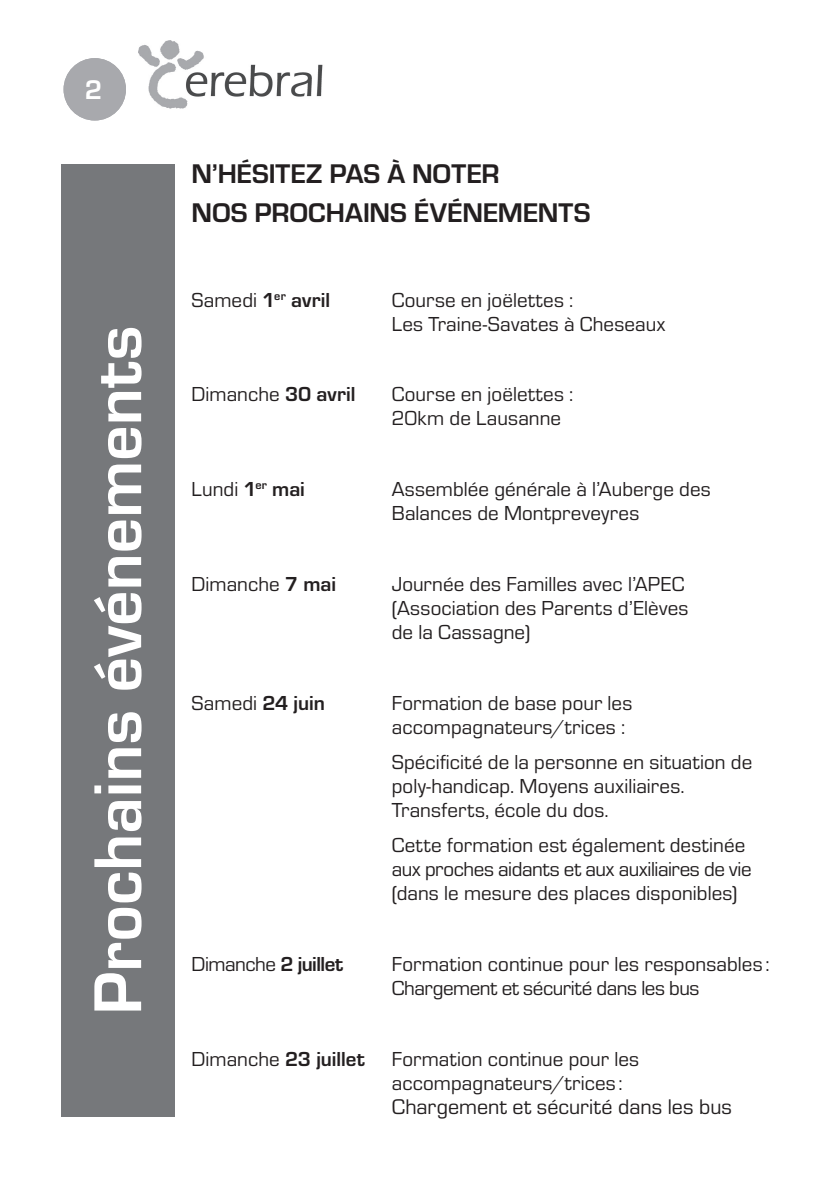
<style>
.page{position:relative;width:840px;height:1191px;background:#fff}
.page>*{position:absolute;margin:0;border:0;box-sizing:border-box;transform-origin:0 0}
.t1{font:700 70px "Eurostile";color:#fff}
.t2{font:700 28px/38.4px "Eurostile";letter-spacing:-.005em;color:#231f20}
.t3{font:700 28px "Eurostile";color:#fff}
.t4{font:22px "Eurostile";letter-spacing:.005em;color:#231f20}
.t5{font:21px/24px "Eurostile";letter-spacing:.005em;color:#231f20}
.t6{font:700 21px "Eurostile";color:#231f20}
.t7{font:21px "Eurostile";letter-spacing:-.02em;color:#231f20}
.s1{font-weight:700}
.s2{font-weight:400}
</style>
<div class="page">
<div style="left:61px;top:164px;width:113px;height:953px;background:#76787b"></div>
<img style="left:138px;top:41px;width:185px;height:68px">
<div style="left:63px;top:58px;width:63px;height:62px;background:#a8a9ad;border-radius:50%"></div>
<h2 class="t3" style="left:85px;top:69px;width:19px">2</h2>
<h1 class="t1" style="left:68px;top:1014px;width:690px;rotate:-90deg">Prochains événements</h1>
<h2 class="t2" style="left:191px;top:153px;width:400px">N’HÉSITEZ PAS À NOTER<br>NOS PROCHAINS ÉVÉNEMENTS</h2>
<p class="t5" style="left:191px;top:287px;width:140px">Samedi <span class="s1">1</span><sup>er</sup> <span class="s1">avril</span></p>
<p class="t5" style="left:391px;top:287px;width:275px">Course en joëlettes :<br>Les Traine-Savates à Cheseaux</p>
<p class="t5" style="left:191px;top:381px;width:165px">Dimanche <span class="s1">30 avril</span></p>
<p class="t5" style="left:391px;top:381px;width:183px">Course en joëlettes :<br>20km de Lausanne</p>
<p class="t5" style="left:191px;top:476px;width:115px">Lundi <span class="s1">1</span><sup>er</sup> <span class="s1">mai</span></p>
<p class="t5" style="left:391px;top:476px;width:320px">Assemblée générale à l’Auberge des<br>Balances de Montpreveyres</p>
<p class="t5" style="left:191px;top:571px;width:146px">Dimanche <span class="s1">7 mai</span></p>
<p class="t5" style="left:391px;top:571px;width:298px">Journée des Familles avec l’APEC (Association des Parents d’Elèves de la Cassagne)</p>
<p class="t5" style="left:191px;top:689px;width:135px">Samedi <span class="s1">24 juin</span></p>
<p class="t5" style="left:391px;top:689px;width:242px">Formation de base pour les accompagnateurs/trices :</p>
<p class="t5" style="left:391px;top:749px;width:362px">Spécificité de la personne en situation de poly-handicap. Moyens auxiliaires.<br>Transferts, école du dos.</p>
<p class="t5" style="left:391px;top:832px;width:361px">Cette formation est également destinée aux proches aidants et aux auxiliaires de vie (dans le mesure des places disponibles)</p>
<p class="t7" style="left:191px;top:950px;width:153px">Dimanche <span class="s1">2 juillet</span></p>
<p class="t5" style="left:391px;top:951px;width:379px">Formation continue pour les responsables :<br>Chargement et sécurité dans les bus</p>
<p class="t6" style="left:191px;top:1043px;width:175px"><span class="s2">Dimanche</span> 23 juillet</p>
<p class="t5" style="left:391px;top:1045px;width:249px">Formation continue pour les accompagnateurs/trices :</p>
<p class="t4" style="left:391px;top:1091px;width:341px">Chargement et sécurité dans les bus</p>
</div>
